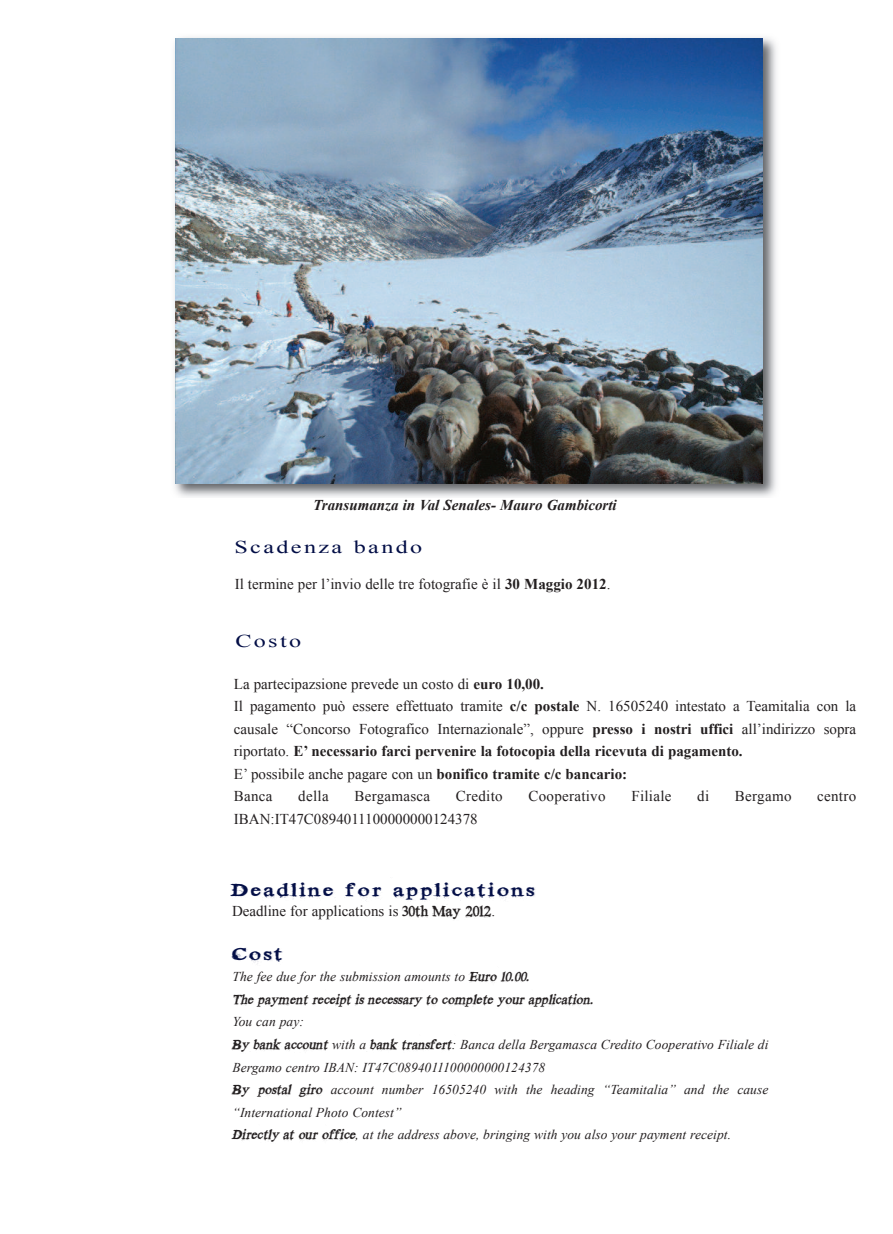
<style>
.page{position:relative;width:893px;height:1234px;background:#fff}
.page>*{position:absolute;margin:0;border:0;box-sizing:border-box;transform-origin:0 0}
.t1{font:18px "Times New Yorker";letter-spacing:.09em;color:#030e46;scale:1.34 1}
.t2{font:18px "Times New Roman";letter-spacing:.1em;color:#030e46;scale:1.34 1}
.t3{font:15px/22.5px "Times New Roman";color:#231f20}
.t4{font:15px "Times New Roman";letter-spacing:.02em;color:#231f20}
.t5{font:italic 700 15px "Times New Roman";color:#231f20}
.t6{font:italic 13.5px/22.5px "Times New Roman";letter-spacing:.005em;color:#231f20}
.t7{font:italic 13.5px "Times New Yorker";letter-spacing:.005em;color:#231f20}
.s1{font-weight:700}
.s2{font-family:"Times New Yorker"}
</style>
<div class="page">
<img style="left:174px;top:37px;width:602px;height:460px">
<img style="left:176px;top:38px;width:587px;height:445px">
<p class="t5" style="left:313px;top:497px;width:305px">Transumanza in Val Senales- Mauro Gambicorti</p>
<p class="t2" style="left:234px;top:536px;width:142px">Scadenza bando</p>
<p class="t3" style="left:235px;top:573px;width:377px">Il termine per l’invio delle tre fotografie è il <span class="s1">30 Maggio 2012</span>.</p>
<p class="t2" style="left:235px;top:630px;width:51px">Costo</p>
<p class="t3" style="left:234px;top:672px;width:624px">La partecipazsione prevede un costo di <span class="s1">euro 10,00.<br></span>Il pagamento può essere effettuato tramite <span class="s1">c/c postale</span> N. 16505240 intestato a Teamitalia con la causale “Concorso Fotografico Internazionale”, oppure <span class="s1">presso i nostri uffici</span> all’indirizzo sopra riportato. <span class="s1">E’ necessario farci pervenire la fotocopia della ricevuta di pagamento.<br></span>E’ possibile anche pagare con un <span class="s1">bonifico tramite c/c bancario:<br></span>Banca</p>
<p class="t3" style="left:298px;top:785px;width:32px">della</p>
<p class="t4" style="left:354px;top:787px;width:77px">Bergamasca</p>
<p class="t4" style="left:456px;top:787px;width:48px">Credito</p>
<p class="t4" style="left:528px;top:787px;width:79px">Cooperativo</p>
<p class="t4" style="left:631px;top:787px;width:42px">Filiale</p>
<p class="t3" style="left:697px;top:785px;width:13px">di</p>
<p class="t4" style="left:735px;top:787px;width:58px">Bergamo</p>
<p class="t3" style="left:817px;top:785px;width:40px">centro</p>
<p class="t3" style="left:234px;top:807px;width:245px">IBAN:IT47C0894011100000000124378</p>
<p class="t1" style="left:232px;top:879px;width:228px">Deadline forapplications</p>
<p class="t3" style="left:232px;top:899px;width:265px">Deadline for applications is <span class="s2">30th May 2012</span>.</p>
<p class="t1" style="left:232px;top:943px;width:40px">Cost</p>
<p class="t6" style="left:232px;top:965px;width:299px">The fee due for the submission amounts to <span class="s2">Euro 10.00.</span></p>
<p class="t7" style="left:232px;top:991px;width:362px">The payment receipt is necessary to complete yourapplication.</p>
<p class="t6" style="left:232px;top:1010px;width:537px">You can pay:<br><span class="s2">By bank account</span> with a <span class="s2">bank transfert</span>: Banca della Bergamasca Credito Cooperativo Filiale di Bergamo centro IBAN: IT47C0894011100000000124378<br><span class="s2">By postal giro</span> account number 16505240 with the heading “Teamitalia” and the cause “International Photo Contest”<br><span class="s2">Directly at ouroffice</span>, at the address above, bringing with you also your payment receipt.</p>
</div>
